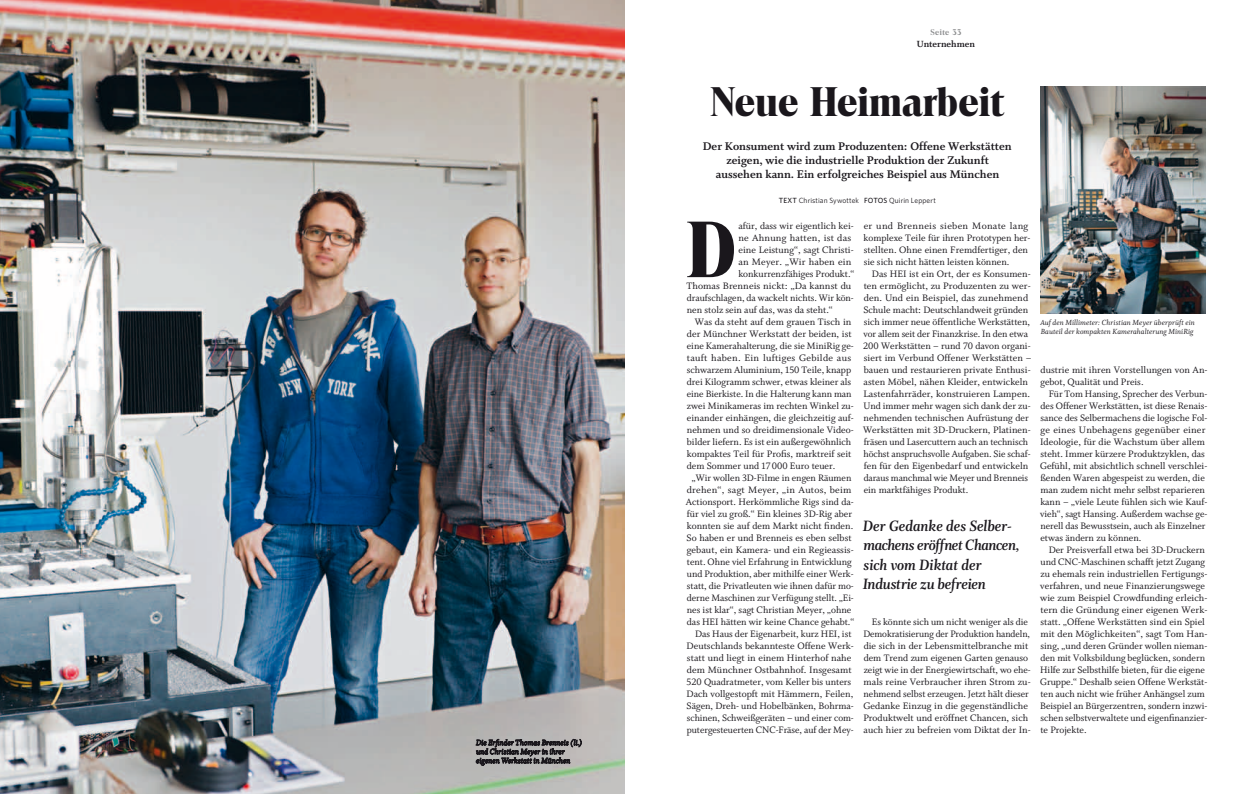
<style>
.page{position:relative;width:1248px;height:794px;background:#fff}
.page>*{position:absolute;margin:0;border:0;box-sizing:border-box;transform-origin:0 0}
.t1{font:700 77.1px "Toledo";color:#1a171c}
.t2{font:700 40px "Toledo";letter-spacing:-.005em;color:#1a171c}
.t3{font:italic 700 16px/19.2px "Whitman Display";letter-spacing:-.005em;color:#1a171c}
.t4{font:12.4px/14px "Whitman Bold LF";color:#1a171c;text-align:center}
.t5{font:10.4px/12px "Whitman Roman LF";color:#1a171c}
.t6{font:10.4px "Whitman Roman LF";letter-spacing:.025em;color:#1a171c}
.t7{font:10.4px "Whitman Roman LF";letter-spacing:.02em;color:#1a171c}
.t8{font:10px "Whitman Bold LF";color:#1a171c}
.t9{font:8.3px/9px "Whitman Italic LF";letter-spacing:.01em;color:#1a171c}
.t10{font:600 8px "Toledo";letter-spacing:.06em;color:#898a8c}
.t11{font:7.5px "Whitney";letter-spacing:.015em;color:#1a171c}
.s1{font-weight:500}
</style>
<div class="page">
<img style="left:1040px;top:86px;width:165px;height:227px">
<img style="left:0;top:0;width:624px;height:794px">
<svg style="left:476px;top:739px;width:105px;height:26px;background:#706d6f"></svg>
<p class="t10" style="left:930px;top:28px;width:33px">Seite 33</p>
<p class="t8" style="left:916px;top:38px;width:60px">Unternehmen</p>
<h2 class="t2" style="left:710px;top:78px;width:294px">Neue Heimarbeit</h2>
<p class="t4" style="left:703px;top:140px;width:310px">Der Konsument wird zum Produzenten: Offene Werkstätten zeigen, wie die industrielle Produktion der Zukunft aussehen kann. Ein erfolgreiches Beispiel aus München</p>
<p class="t11" style="left:778px;top:195px;width:158px"><span class="s1">TEXT</span> Christian Sywottek <span class="s1">FOTOS</span> Quirin Leppert</p>
<h1 class="t1" style="left:686px;top:205px;width:51px">D</h1>
<p class="t5" style="left:738px;top:220px;width:117px">afür, dass wir eigentlich kei-</p>
<p class="t5" style="left:738px;top:232px;width:114px">ne Ahnung hatten, ist das</p>
<p class="t5" style="left:738px;top:244px;width:117px">eine Leistung“, sagt Christi-</p>
<p class="t5" style="left:738px;top:256px;width:114px">an Meyer. „Wir haben ein</p>
<p class="t5" style="left:738px;top:268px;width:118px">konkurrenzfähiges Produkt.“</p>
<p class="t5" style="left:686px;top:280px;width:166px">Thomas Brenneis nickt: „Da kannst du</p>
<p class="t5" style="left:686px;top:292px;width:168px">draufschlagen, da wackelt nichts. Wir kön-</p>
<p class="t5" style="left:686px;top:304px;width:147px">nen stolz sein auf das, was da steht.“</p>
<p class="t5" style="left:694px;top:316px;width:158px">Was da steht auf dem grauen Tisch in</p>
<p class="t5" style="left:686px;top:328px;width:166px">der Münchner Werkstatt der beiden, ist</p>
<p class="t5" style="left:686px;top:340px;width:168px">eine Kamerahalterung, die sie MiniRig ge-</p>
<p class="t6" style="left:686px;top:352px;width:166px">tauft haben. Ein luftiges Gebilde aus</p>
<p class="t5" style="left:686px;top:364px;width:166px">schwarzem Aluminium, 150 Teile, knapp</p>
<p class="t5" style="left:686px;top:376px;width:166px">drei Kilogramm schwer, etwas kleiner als</p>
<p class="t5" style="left:686px;top:388px;width:166px">eine Bierkiste. In die Halterung kann man</p>
<p class="t5" style="left:687px;top:400px;width:168px">zwei Minikameras im rechten Winkel zu-</p>
<p class="t5" style="left:686px;top:412px;width:168px">einander einhängen, die gleichzeitig auf-</p>
<p class="t5" style="left:686px;top:424px;width:168px">nehmen und so dreidimensionale Video-</p>
<p class="t5" style="left:687px;top:436px;width:166px">bilder liefern. Es ist ein außergewöhnlich</p>
<p class="t5" style="left:686px;top:448px;width:166px">kompaktes Teil für Profis, marktreif seit</p>
<p class="t5" style="left:686px;top:460px;width:150px">dem Sommer und 17000 Euro teuer.</p>
<p class="t5" style="left:692px;top:472px;width:161px">„Wir wollen 3D-Filme in engen Räumen</p>
<p class="t7" style="left:686px;top:484px;width:166px">drehen“, sagt Meyer, „in Autos, beim</p>
<p class="t5" style="left:685px;top:496px;width:169px">Actionsport. Herkömmliche Rigs sind da-</p>
<p class="t5" style="left:686px;top:508px;width:167px">für viel zu groß.“ Ein kleines 3D-Rig aber</p>
<p class="t5" style="left:686px;top:520px;width:168px">konnten sie auf dem Markt nicht finden.</p>
<p class="t5" style="left:686px;top:532px;width:166px">So haben er und Brenneis es eben selbst</p>
<p class="t5" style="left:687px;top:544px;width:168px">gebaut, ein Kamera- und ein Regieassis-</p>
<p class="t5" style="left:686px;top:556px;width:166px">tent. Ohne viel Erfahrung in Entwicklung</p>
<p class="t5" style="left:686px;top:568px;width:168px">und Produktion, aber mithilfe einer Werk-</p>
<p class="t5" style="left:686px;top:580px;width:168px">statt, die Privatleuten wie ihnen dafür mo-</p>
<p class="t5" style="left:686px;top:592px;width:168px">derne Maschinen zur Verfügung stellt. „Ei-</p>
<p class="t5" style="left:686px;top:604px;width:166px">nes ist klar“, sagt Christian Meyer, „ohne</p>
<p class="t5" style="left:686px;top:616px;width:169px">das HEI hätten wir keine Chance gehabt.“</p>
<p class="t5" style="left:695px;top:628px;width:158px">Das Haus der Eigenarbeit, kurz HEI, ist</p>
<p class="t5" style="left:686px;top:640px;width:169px">Deutschlands bekannteste Offene Werk-</p>
<p class="t5" style="left:686px;top:652px;width:166px">statt und liegt in einem Hinterhof nahe</p>
<p class="t5" style="left:686px;top:664px;width:166px">dem Münchner Ostbahnhof. Insgesamt</p>
<p class="t5" style="left:686px;top:676px;width:166px">520 Quadratmeter, vom Keller bis unters</p>
<p class="t5" style="left:686px;top:688px;width:168px">Dach vollgestopft mit Hämmern, Feilen,</p>
<p class="t5" style="left:686px;top:700px;width:169px">Sägen, Dreh- und Hobelbänken, Bohrma-</p>
<p class="t5" style="left:686px;top:712px;width:168px">schinen, Schweißgeräten – und einer com-</p>
<p class="t5" style="left:686px;top:724px;width:168px">putergesteuerten CNC-Fräse, auf der Mey-</p>
<p class="t5" style="left:863px;top:220px;width:168px">er und Brenneis sieben Monate lang komplexe Teile für ihren Prototypen her&shy;stellten. Ohne einen Fremdfertiger, den sie sich nicht hätten leisten können.</p>
<p class="t5" style="left:863px;top:268px;width:170px;text-indent:9px">Das HEI ist ein Ort, der es Konsumen&shy;ten ermöglicht, zu Produzenten zu wer&shy;den. Und ein Beispiel, das zunehmend Schule macht: Deutschlandweit gründen sich immer neue öffentliche Werkstätten, vor allem seit der Finanzkrise. In den etwa 200 Werkstätten – rund 70 davon organi&shy;siert im Verbund Offener Werkstätten – bauen und restaurieren private Enthusi&shy;asten Möbel, nähen Kleider, entwickeln Lastenfahrräder, konstruieren Lampen.<br>Und immer mehr wagen sich dank der zu&shy;nehmenden technischen Aufrüstung der Werkstätten mit 3D-Druckern, Platinen&shy;fräsen und Lasercuttern auch an technisch höchst anspruchsvolle Aufgaben. Sie schaf&shy;fen für den Eigenbedarf und entwickeln daraus manchmal wie Meyer und Brenneis ein marktfähiges Produkt.</p>
<h3 class="t3" style="left:862px;top:517px;width:158px">Der Gedanke des Selber&shy;machens eröffnet Chancen, sich vom Diktat der<br>Industrie zu befreien</h3>
<p class="t5" style="left:863px;top:616px;width:169px;text-align:center">Es könnte sich um nicht weniger als die Demokratisierung der Produktion handeln, die sich in der Lebensmittelbranche mit dem Trend zum eigenen Garten genauso zeigt wie in der Energiewirtschaft, wo ehe&shy;mals reine Verbraucher ihren Strom zu&shy;nehmend selbst erzeugen. Jetzt hält dieser Gedanke Einzug in die gegenständliche Produktwelt und eröffnet Chancen, sich auch hier zu befreien vom Diktat der In-</p>
<p class="t9" style="left:1040px;top:318px;width:156px">Auf den Millimeter: Christian Meyer überprüft ein<br>Bauteil der kompakten Kamerahalterung MiniRig</p>
<p class="t5" style="left:1040px;top:364px;width:168px">dustrie mit ihren Vorstellungen von An&shy;gebot, Qualität und Preis.</p>
<p class="t5" style="left:1040px;top:388px;width:169px;text-indent:9px">Für Tom Hansing, Sprecher des Verbun&shy;des Offener Werkstätten, ist diese Renais&shy;sance des Selbermachens die logische Fol&shy;ge eines Unbehagens gegenüber einer Ideologie, für die Wachstum über allem steht. Immer kürzere Produktzyklen, das Gefühl, mit absichtlich schnell verschlei&shy;ßenden Waren abgespeist zu werden, die man zudem nicht mehr selbst reparieren kann – „viele Leute fühlen sich wie Kauf&shy;vieh“, sagt Hansing. Außerdem wachse ge&shy;nerell das Bewusstsein, auch als Einzelner etwas ändern zu können.</p>
<p class="t5" style="left:1040px;top:544px;width:169px;text-indent:9px">Der Preisverfall etwa bei 3D-Druckern und CNC-Maschinen schafft jetzt Zugang zu ehemals rein industriellen Fertigungs&shy;verfahren, und neue Finanzierungswege wie zum Beispiel Crowdfunding erleich&shy;tern die Gründung einer eigenen Werk&shy;statt. „Offene Werkstätten sind ein Spiel mit den Möglichkeiten“, sagt Tom Han&shy;sing, „und deren Gründer wollen nieman&shy;den mit Volksbildung beglücken, sondern Hilfe zur Selbsthilfe bieten, für die eigene Gruppe.“ Deshalb seien Offene Werkstät&shy;ten auch nicht wie früher Anhängsel zum Beispiel an Bürgerzentren, sondern inzwi&shy;schen selbstverwaltete und eigenfinanzier&shy;te Projekte.</p>
</div>
